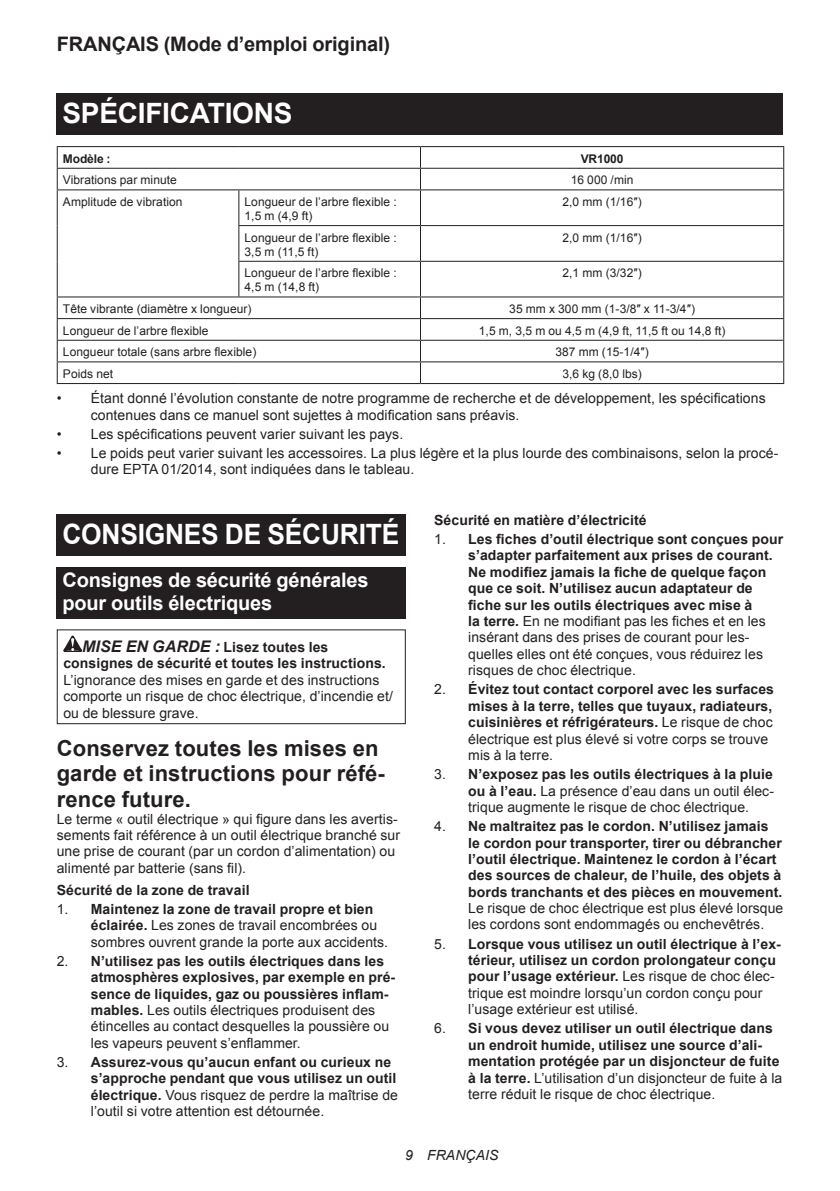
<style>
.page{position:relative;width:840px;height:1191px;background:#fff}
.page>*{position:absolute;margin:0;border:0;box-sizing:border-box;transform-origin:0 0}
.t1{font:700 28px "Arial";letter-spacing:-.01em;color:#fff;scale:.94 1}
.t2{font:700 28px "Arial";letter-spacing:-.01em;color:#fff}
.t3{font:700 22px/25.8px "Arial";letter-spacing:.005em;color:#231f20}
.t4{font:700 20px/23.4px "Arial";letter-spacing:-.01em;color:#fff}
.t5{font:700 20px "Arial";letter-spacing:-.01em;color:#231f20}
.t6{font:700 14px/16.4px "Arial";letter-spacing:.005em;color:#231f20}
.t7{font:14px/16.4px "Arial";letter-spacing:.005em;color:#231f20}
.t8{font:italic 14px "Arial";letter-spacing:.005em;color:#231f20}
.t9{font:12px/14px "Arial";letter-spacing:.005em;color:#231f20}
.t10{font:700 12px "Arial";letter-spacing:-.01em;color:#231f20}
.s1{font-style:italic;font-size:16px}
.s2{font-weight:700}
.s3{font-weight:400}
</style>
<div class="page">
<div style="left:57px;top:94px;width:725px;height:41px;background:#231f20"></div>
<hr style="left:57px;top:146px;width:182px;height:1px;background:#231f20">
<hr style="left:239px;top:146px;width:181px;height:1px;background:#231f20">
<hr style="left:420px;top:146px;width:363px;height:1px;background:#231f20">
<hr style="left:57px;top:168px;width:182px;height:1px;background:#231f20">
<svg style="left:57px;top:147px;width:1px;height:42px"></svg>
<hr style="left:239px;top:168px;width:181px;height:1px;background:#231f20">
<hr style="left:420px;top:168px;width:363px;height:1px;background:#231f20">
<svg style="left:420px;top:147px;width:1px;height:42px"></svg>
<hr style="left:57px;top:189px;width:182px;height:1px;background:#231f20">
<hr style="left:57px;top:190px;width:1px;height:36px;background:#231f20">
<hr style="left:239px;top:189px;width:181px;height:1px;background:#231f20">
<hr style="left:238px;top:190px;width:1px;height:35px;background:#231f20">
<hr style="left:420px;top:189px;width:363px;height:1px;background:#231f20">
<hr style="left:420px;top:190px;width:1px;height:35px;background:#231f20">
<hr style="left:782px;top:190px;width:1px;height:35px;background:#231f20">
<hr style="left:57px;top:226px;width:1px;height:35px;background:#231f20">
<hr style="left:238px;top:225px;width:182px;height:1px;background:#231f20">
<hr style="left:238px;top:226px;width:1px;height:35px;background:#231f20">
<hr style="left:420px;top:225px;width:363px;height:1px;background:#231f20">
<hr style="left:420px;top:226px;width:1px;height:35px;background:#231f20">
<hr style="left:782px;top:226px;width:1px;height:35px;background:#231f20">
<hr style="left:57px;top:261px;width:1px;height:35px;background:#231f20">
<hr style="left:238px;top:261px;width:182px;height:1px;background:#231f20">
<hr style="left:238px;top:262px;width:1px;height:34px;background:#231f20">
<hr style="left:420px;top:261px;width:363px;height:1px;background:#231f20">
<hr style="left:420px;top:262px;width:1px;height:34px;background:#231f20">
<hr style="left:782px;top:262px;width:1px;height:34px;background:#231f20">
<hr style="left:57px;top:296px;width:182px;height:1px;background:#231f20">
<hr style="left:239px;top:296px;width:181px;height:1px;background:#231f20">
<hr style="left:420px;top:296px;width:363px;height:1px;background:#231f20">
<hr style="left:57px;top:318px;width:182px;height:1px;background:#231f20">
<hr style="left:239px;top:318px;width:181px;height:1px;background:#231f20">
<hr style="left:420px;top:318px;width:363px;height:1px;background:#231f20">
<hr style="left:57px;top:340px;width:182px;height:1px;background:#231f20">
<hr style="left:239px;top:340px;width:181px;height:1px;background:#231f20">
<hr style="left:420px;top:340px;width:363px;height:1px;background:#231f20">
<hr style="left:57px;top:361px;width:182px;height:1px;background:#231f20">
<svg style="left:57px;top:297px;width:1px;height:86px"></svg>
<hr style="left:239px;top:361px;width:181px;height:1px;background:#231f20">
<hr style="left:420px;top:361px;width:363px;height:1px;background:#231f20">
<svg style="left:420px;top:297px;width:1px;height:86px"></svg>
<hr style="left:57px;top:383px;width:182px;height:1px;background:#231f20">
<hr style="left:239px;top:383px;width:181px;height:1px;background:#231f20">
<hr style="left:420px;top:383px;width:363px;height:1px;background:#231f20">
<div style="left:57px;top:514px;width:348px;height:41px;background:#231f20"></div>
<div style="left:57px;top:566px;width:348px;height:52px;background:#231f20"></div>
<svg style="left:63px;top:635px;width:19px;height:17px"></svg>
<div style="left:57px;top:629px;width:348px;height:95px;border:1px solid #231f20"></div>
<h3 class="t5" style="left:57px;top:31px;width:335px">FRANÇAIS (Mode d’emploi original)</h3>
<h1 class="t2" style="left:62px;top:95px;width:231px">SPÉCIFICATIONS</h1>
<p class="t10" style="left:63px;top:150px;width:49px">Modèle :</p>
<p class="t10" style="left:580px;top:150px;width:44px">VR1000</p>
<p class="t9" style="left:63px;top:173px;width:115px">Vibrations par minute</p>
<p class="t9" style="left:570px;top:173px;width:64px">16 000 /min</p>
<p class="t9" style="left:63px;top:195px;width:121px">Amplitude de vibration</p>
<p class="t9" style="left:244px;top:195px;width:154px">Longueur de l’arbre flexible :<br>1,5 m (4,9 ft)</p>
<p class="t9" style="left:562px;top:195px;width:81px">2,0 mm (1/16″)</p>
<p class="t9" style="left:244px;top:230px;width:154px">Longueur de l’arbre flexible :<br>3,5 m (11,5 ft)</p>
<p class="t9" style="left:562px;top:230px;width:81px">2,0 mm (1/16″)</p>
<p class="t9" style="left:244px;top:266px;width:154px">Longueur de l’arbre flexible :<br>4,5 m (14,8 ft)</p>
<p class="t9" style="left:562px;top:266px;width:81px">2,1 mm (3/32″)</p>
<p class="t9" style="left:63px;top:302px;width:190px">Tête vibrante (diamètre x longueur)</p>
<p class="t9" style="left:509px;top:302px;width:187px">35 mm x 300 mm (1-3/8″ x 11-3/4″)</p>
<p class="t9" style="left:63px;top:323px;width:147px">Longueur de l’arbre flexible</p>
<p class="t9" style="left:478px;top:323px;width:248px">1,5 m, 3,5 m ou 4,5 m (4,9 ft, 11,5 ft ou 14,8 ft)</p>
<p class="t9" style="left:63px;top:345px;width:195px">Longueur totale (sans arbre flexible)</p>
<p class="t9" style="left:555px;top:345px;width:95px">387 mm (15-1/4″)</p>
<p class="t9" style="left:63px;top:367px;width:52px">Poids net</p>
<p class="t9" style="left:562px;top:367px;width:81px">3,6 kg (8,0 lbs)</p>
<p class="t7" style="left:91px;top:390px;width:676px;text-indent:-34px">• Étant donné l’évolution constante de notre programme de recherche et de développement, les spécifications contenues dans ce manuel sont sujettes à modification sans préavis.</p>
<p class="t7" style="left:57px;top:426px;width:348px">• Les spécifications peuvent varier suivant les pays.</p>
<p class="t7" style="left:91px;top:445px;width:688px;text-indent:-34px">• Le poids peut varier suivant les accessoires. La plus légère et la plus lourde des combinaisons, selon la procé&shy;dure EPTA 01/2014, sont indiquées dans le tableau.</p>
<h1 class="t1" style="left:62px;top:515px;width:359px">CONSIGNES DE SÉCURITÉ</h1>
<h3 class="t4" style="left:62px;top:568px;width:307px">Consignes de sécurité générales pour outils électriques</h3>
<p class="t6" style="left:63px;top:639px;width:324px;text-indent:19px"><span class="s1">MISE EN GARDE :</span> Lisez toutes les consignes de sécurité et toutes les instructions.</p>
<p class="t7" style="left:63px;top:672px;width:331px">L’ignorance des mises en garde et des instructions comporte un risque de choc électrique, d’incendie et/ ou de blessure grave.</p>
<h2 class="t3" style="left:57px;top:735px;width:329px">Conservez toutes les mises en garde et instructions pour réfé&shy;rence future.</h2>
<p class="t7" style="left:57px;top:810px;width:344px">Le terme « outil électrique » qui figure dans les avertis&shy;sements fait référence à un outil électrique branché sur une prise de courant (par un cordon d’alimentation) ou alimenté par batterie (sans fil).</p>
<p class="t6" style="left:57px;top:882px;width:194px">Sécurité de la zone de travail</p>
<p class="t7" style="left:91px;top:901px;width:299px;text-indent:-34px">1. <span class="s2">Maintenez la zone de travail propre et bien éclairée.</span> Les zones de travail encombrées ou sombres ouvrent grande la porte aux accidents.</p>
<p class="t6" style="left:91px;top:953px;width:306px;text-indent:-34px"><span class="s3">2.</span> N’utilisez pas les outils électriques dans les atmosphères explosives, par exemple en pré&shy;sence de liquides, gaz ou poussières inflam&shy;mables. <span class="s3">Les outils électriques produisent des étincelles au contact desquelles la poussière ou les vapeurs peuvent s’enflammer.</span></p>
<p class="t6" style="left:91px;top:1054px;width:308px;text-indent:-34px"><span class="s3">3.</span> Assurez-vous qu’aucun enfant ou curieux ne s’approche pendant que vous utilisez un outil électrique. <span class="s3">Vous risquez de perdre la maîtrise de l’outil si votre attention est détournée.</span></p>
<p class="t6" style="left:434px;top:512px;width:214px">Sécurité en matière d’électricité</p>
<p class="t6" style="left:468px;top:531px;width:316px;text-indent:-34px"><span class="s3">1.</span> Les fiches d’outil électrique sont conçues pour s’adapter parfaitement aux prises de courant.<br>Ne modifiez jamais la fiche de quelque façon que ce soit. N’utilisez aucun adaptateur de fiche sur les outils électriques avec mise à<br>la terre. <span class="s3">En ne modifiant pas les fiches et en les insérant dans des prises de courant pour les&shy;quelles elles ont été conçues, vous réduirez les risques de choc électrique.</span></p>
<p class="t6" style="left:468px;top:681px;width:307px;text-indent:-34px"><span class="s3">2.</span> Évitez tout contact corporel avec les surfaces mises à la terre, telles que tuyaux, radiateurs, cuisinières et réfrigérateurs. <span class="s3">Le risque de choc électrique est plus élevé si votre corps se trouve mis à la terre.</span></p>
<p class="t7" style="left:468px;top:766px;width:307px;text-align:justify;text-indent:-34px">3. <span class="s2">N’exposez pas les outils électriques à la pluie ou à l’eau.</span> La présence d’eau dans un outil élec&shy;trique augmente le risque de choc électrique.</p>
<p class="t6" style="left:468px;top:818px;width:315px;text-indent:-34px"><span class="s3">4.</span> Ne maltraitez pas le cordon. N’utilisez jamais le cordon pour transporter, tirer ou débrancher l’outil électrique. Maintenez le cordon à l’écart des sources de chaleur, de l’huile, des objets à bords tranchants et des pièces en mouvement.</p>
<p class="t7" style="left:468px;top:900px;width:316px">Le risque de choc électrique est plus élevé lorsque les cordons sont endommagés ou enchevêtrés.</p>
<p class="t6" style="left:468px;top:936px;width:314px;text-indent:-34px"><span class="s3">5.</span> Lorsque vous utilisez un outil électrique à l’ex&shy;térieur, utilisez un cordon prolongateur conçu pour l’usage extérieur. <span class="s3">Les risque de choc élec&shy;trique est moindre lorsqu’un cordon conçu pour l’usage extérieur est utilisé.</span></p>
<p class="t6" style="left:468px;top:1020px;width:315px;text-indent:-34px"><span class="s3">6.</span> Si vous devez utiliser un outil électrique dans un endroit humide, utilisez une source d’ali&shy;mentation protégée par un disjoncteur de fuite à la terre. <span class="s3">L’utilisation d’un disjoncteur de fuite à la terre réduit le risque de choc électrique.</span></p>
<p class="t8" style="left:405px;top:1146px;width:95px">9 FRANÇAIS</p>
</div>
